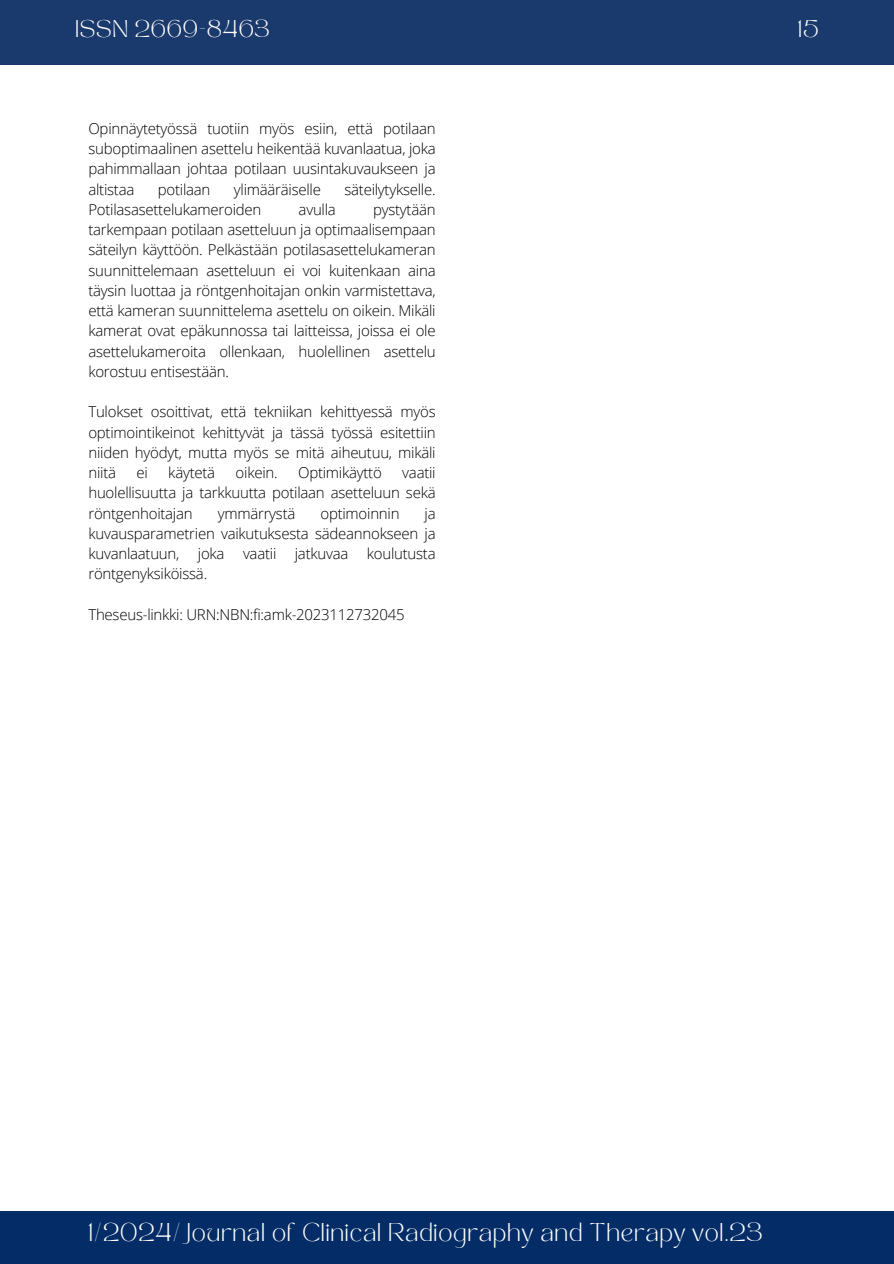
<style>
.page{position:relative;width:894px;height:1264px;background:#fff}
.page>*{position:absolute;margin:0;border:0;box-sizing:border-box;transform-origin:0 0}
.t1{font:18px "TAN MONCHERI Regular";letter-spacing:.045em;color:#fdfcfa}
.t2{font:16.95px "TAN MONCHERI Regular";letter-spacing:.045em;color:#fdfcfa}
.t3{font:300 15px/20.2px "Open Sans";letter-spacing:-.015em;color:#000;text-align:justify}
</style>
<div class="page">
<div style="left:0;top:1211px;width:893px;height:52px;background:#042d68"></div>
<div style="left:0;top:0;width:893px;height:65px;background:#1a3a6d"></div>
<h2 class="t2" style="left:75px;top:19px;width:196px">ISSN 2669-8463</h2>
<h2 class="t2" style="left:798px;top:19px;width:22px">15</h2>
<p class="t3" style="left:88px;top:118px;width:348px">Opinnäytetyössä tuotiin myös esiin, että potilaan suboptimaalinen asettelu heikentää kuvanlaatua, joka pahimmallaan johtaa potilaan uusintakuvaukseen ja altistaa</p>
<p class="t3" style="left:158px;top:179px;width:54px">potilaan</p>
<p class="t3" style="left:234px;top:179px;width:89px">ylimääräiselle</p>
<p class="t3" style="left:344px;top:179px;width:93px">säteilytykselle.</p>
<p class="t3" style="left:88px;top:199px;width:174px">Potilasasettelukameroiden</p>
<p class="t3" style="left:298px;top:199px;width:39px">avulla</p>
<p class="t3" style="left:88px;top:199px;width:349px;text-indent:284px">pystytään tarkempaan potilaan asetteluun ja optimaalisempaan säteilyn käyttöön. Pelkästään potilasasettelukameran suunnittelemaan asetteluun ei voi kuitenkaan aina täysin luottaa ja röntgenhoitajan onkin varmistettava, että kameran suunnittelema asettelu on oikein. Mikäli kamerat ovat epäkunnossa tai laitteissa, joissa ei ole asettelukameroita ollenkaan, huolellinen asettelu korostuu entisestään.</p>
<p class="t3" style="left:88px;top:401px;width:348px">Tulokset osoittivat, että tekniikan kehittyessä myös optimointikeinot kehittyvät ja tässä työssä esitettiin niiden hyödyt, mutta myös se mitä aiheutuu, mikäli niitä</p>
<p class="t3" style="left:136px;top:462px;width:13px">ei</p>
<p class="t3" style="left:168px;top:462px;width:48px">käytetä</p>
<p class="t3" style="left:235px;top:462px;width:44px">oikein.</p>
<p class="t3" style="left:298px;top:462px;width:85px">Optimikäyttö</p>
<p class="t3" style="left:88px;top:462px;width:348px;text-indent:314px">vaatii huolellisuutta ja tarkkuutta potilaan asetteluun sekä röntgenhoitajan</p>
<p class="t3" style="left:88px;top:503px;width:348px;text-indent:336px">ja kuvausparametrien vaikutuksesta sädeannokseen ja kuvanlaatuun, joka vaatii jatkuvaa koulutusta röntgenyksiköissä.</p>
<p class="t3" style="left:88px;top:604px;width:318px">Theseus-linkki: URN:NBN:fi:amk-2023112732045</p>
<p class="t3" style="left:218px;top:503px;width:79px">ymmärrystä</p>
<p class="t3" style="left:320px;top:503px;width:81px">optimoinnin</p>
<h1 class="t1" style="left:89px;top:1222px;width:675px">1/2024/Journal of Clinical Radiography and Therapy vol.23</h1>
</div>
